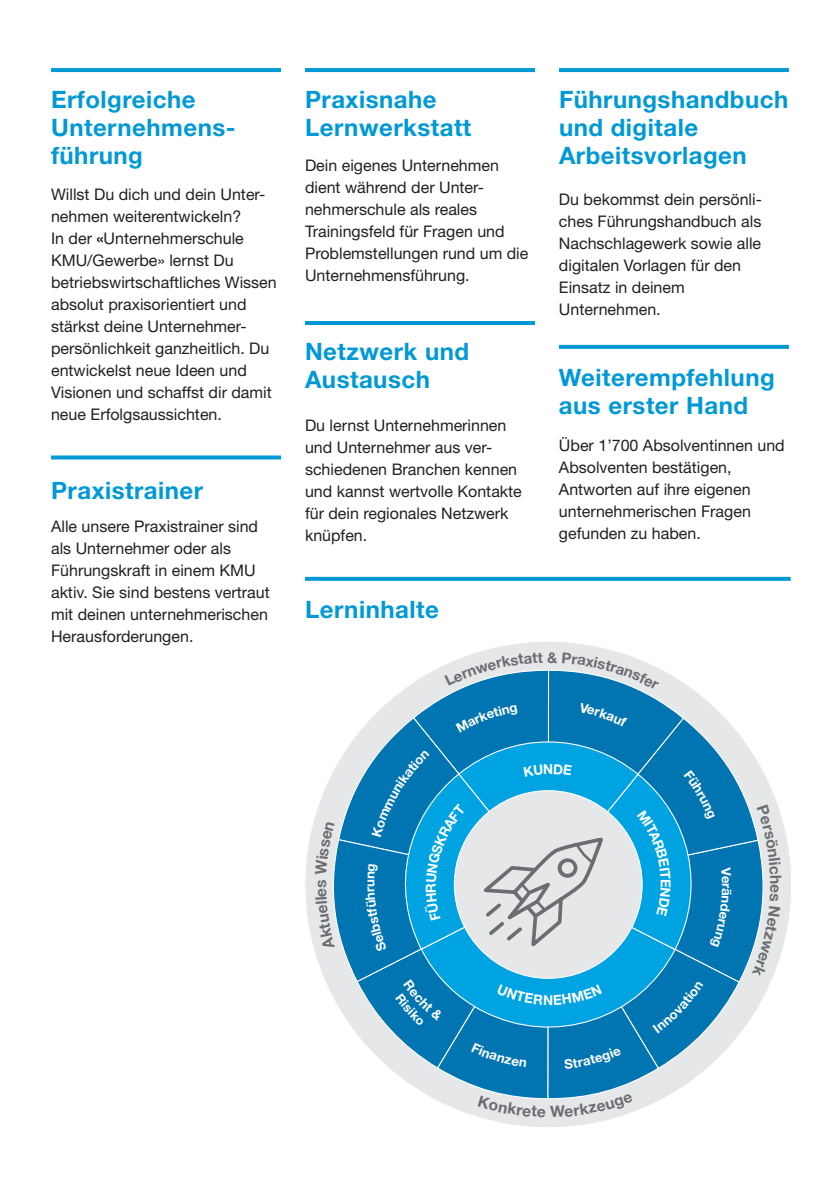
<style>
.page{position:relative;width:840px;height:1191px;background:#fff}
.page>*{position:absolute;margin:0;border:0;box-sizing:border-box;transform-origin:0 0}
.t1{font:700 24px/28px "Helvetica Neue LT Std";letter-spacing:.02em;color:#0099d5}
.t2{font:16px/22px "Helvetica Neue LT Std";color:#231f20}
.t3{font:700 13.8px "Helvetica Neue LT Std";color:#fff}
.t4{font:700 13.2px "Helvetica Neue LT Std";color:#fff}
.s1{font-weight:700}
</style>
<div class="page">
<svg style="left:51px;top:68px;width:230px;height:4px"></svg>
<svg style="left:305px;top:68px;width:229px;height:4px"></svg>
<svg style="left:559px;top:68px;width:229px;height:4px"></svg>
<hr style="left:305px;top:321px;width:229px;height:4px;background:#0099d5">
<svg style="left:51px;top:455px;width:230px;height:4px"></svg>
<svg style="left:559px;top:345px;width:229px;height:4px"></svg>
<svg style="left:305px;top:577px;width:485px;height:4px;background:#099cd6"></svg>
<svg style="left:305px;top:642px;width:486px;height:485px"></svg>
<svg style="left:315px;top:652px;width:466px;height:465px"></svg>
<h1 class="t1" style="left:51px;top:85px;width:186px">Erfolgreiche<br>Unternehmens&shy;führung</h1>
<h1 class="t1" style="left:305px;top:85px;width:168px">Praxisnahe<br>Lernwerkstatt</h1>
<h1 class="t1" style="left:558px;top:85px;width:231px">Führungshandbuch und digitale<br>Arbeitsvorlagen</h1>
<p class="t2" style="left:305px;top:154px;width:225px">Dein eigenes Unternehmen dient während der Unter&shy;nehmerschule als reales<br>Trainingsfeld für Fragen und<br>Problemstellungen rund um die<br>Unternehmensführung.</p>
<p class="t2" style="left:51px;top:183px;width:227px">Willst Du dich und dein Unter&shy;nehmen weiterentwickeln?<br>In der <span class="s1">«</span>Unternehmerschule<br>KMU/Gewerbe» lernst Du betriebswirtschaftliches Wissen absolut praxisorientiert und stärkst deine Unternehmer&shy;persönlichkeit ganzheitlich. Du entwickelst neue Ideen und<br>Visionen und schaffst dir damit neue Erfolgsaussichten.</p>
<p class="t2" style="left:558px;top:188px;width:204px">Du bekommst dein persönli&shy;ches Führungshandbuch als<br>Nachschlagewerk sowie alle digitalen Vorlagen für den<br>Einsatz in deinem<br>Unternehmen.</p>
<h1 class="t1" style="left:305px;top:337px;width:165px">Netzwerk und<br>Austausch</h1>
<h1 class="t1" style="left:558px;top:363px;width:217px">Weiterempfehlung aus erster Hand</h1>
<p class="t2" style="left:558px;top:434px;width:227px">Über 1’700 Absolventinnen und<br>Absolventen bestätigen,<br>Antworten auf ihre eigenen unternehmerischen Fragen gefunden zu haben.</p>
<p class="t2" style="left:305px;top:414px;width:218px">Du lernst Unternehmerinnen und Unternehmer aus ver&shy;schiedenen Branchen kennen und kannst wertvolle Kontakte für dein regionales Netzwerk knüpfen.</p>
<h1 class="t1" style="left:51px;top:476px;width:153px">Praxistrainer</h1>
<p class="t2" style="left:51px;top:515px;width:220px">Alle unsere Praxistrainer sind als Unternehmer oder als<br>Führungskraft in einem KMU aktiv. Sie sind bestens vertraut mit deinen unternehmerischen<br>Herausforderungen.</p>
<h1 class="t1" style="left:305px;top:595px;width:135px">Lerninhalte</h1>
<p class="t4" style="left:361px;top:887px;width:9px;rotate:-90deg">u</p>
<p class="t4" style="left:734px;top:883px;width:7px;rotate:90deg">r</p>
<p class="t3" style="left:674px;top:879px;width:10px;rotate:90deg">E</p>
</div>
